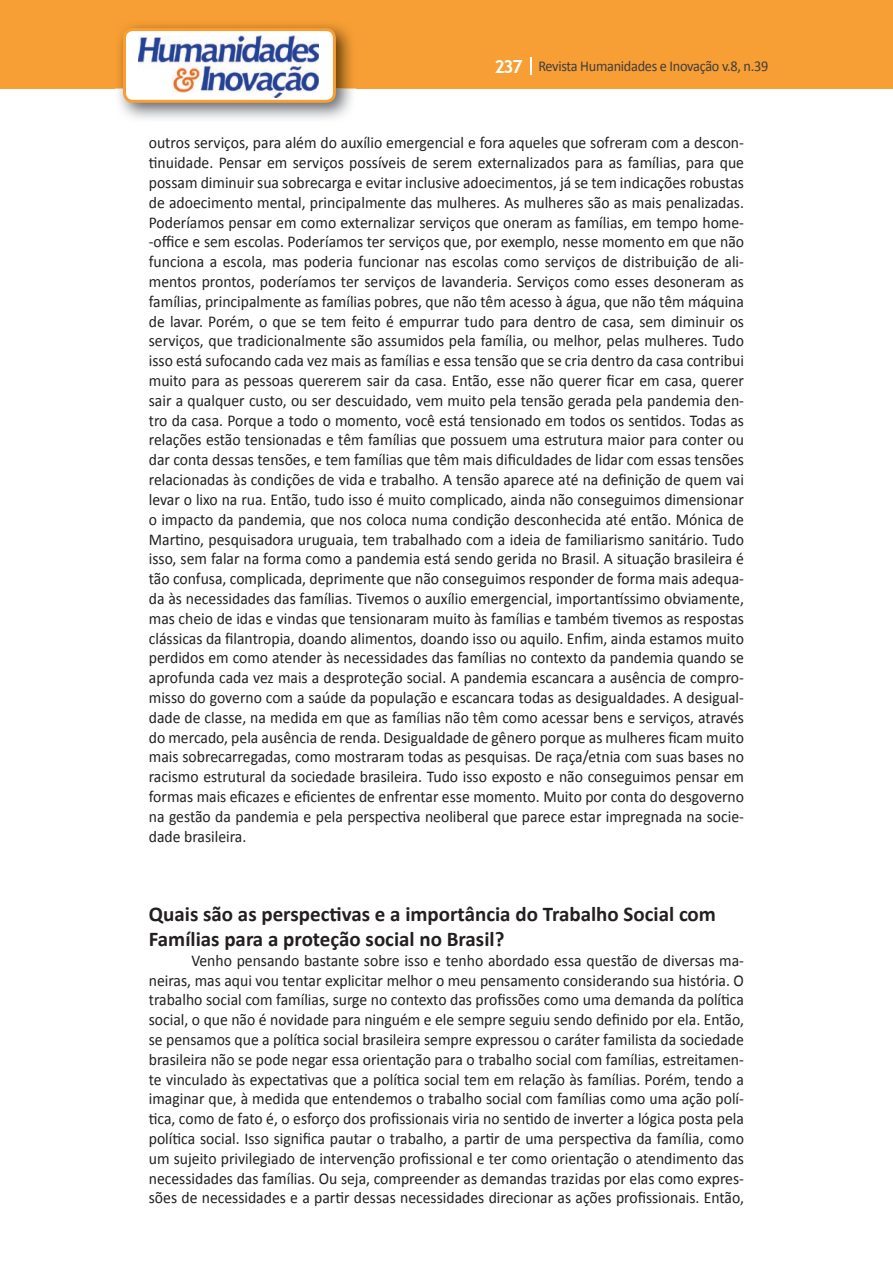
<style>
.page{position:relative;width:893px;height:1263px;background:#fff}
.page>*{position:absolute;margin:0;border:0;box-sizing:border-box;transform-origin:0 0}
.t1{font:700 21px/25.2px "Calibri";color:#231f20}
.t2{font:16.5px/19.8px "Calibri";color:#231f20;text-align:justify;scale:.95 1}
.t3{font:15px "Calibri";letter-spacing:-.02em;color:#3e3e3f;scale:.95 1}
.s1{font-family:"Trebuchet MS";font-weight:700;font-size:18px;color:#fff}
</style>
<div class="page">
<div style="left:0;top:0;width:893px;height:88px;background:#f79e34"></div>
<svg style="left:530px;top:57px;width:2px;height:18px"></svg>
<img style="left:115px;top:24px;width:241px;height:95px">
<svg style="left:123px;top:28px;width:213px;height:75px"></svg>
<p class="t3" style="left:495px;top:57px;width:290px"><span class="s1">237</span> Revista Humanidades e Inovação v.8, n.39</p>
<p class="t2" style="left:149px;top:133px;width:628px">outros serviços, para além do auxílio emergencial e fora aqueles que sofreram com a descon&shy;tinuidade. Pensar em serviços possíveis de serem externalizados para as famílias, para que possam diminuir sua sobrecarga e evitar inclusive adoecimentos, já se tem indicações robustas de adoecimento mental, principalmente das mulheres. As mulheres são as mais penalizadas.<br>Poderíamos pensar em como externalizar serviços que oneram as famílias, em tempo home--offi ce e sem escolas. Poderíamos ter serviços que, por exemplo, nesse momento em que não funciona a escola, mas poderia funcionar nas escolas como serviços de distribuição de ali&shy;mentos prontos, poderíamos ter serviços de lavanderia. Serviços como esses desoneram as famílias, principalmente as famílias pobres, que não têm acesso à água, que não têm máquina de lavar. Porém, o que se tem feito é empurrar tudo para dentro de casa, sem diminuir os serviços, que tradicionalmente são assumidos pela família, ou melhor, pelas mulheres. Tudo isso está sufocando cada vez mais as famílias e essa tensão que se cria dentro da casa contribui muito para as pessoas quererem sair da casa. Então, esse não querer ficar em casa, querer sair a qualquer custo, ou ser descuidado, vem muito pela tensão gerada pela pandemia den&shy;tro da casa. Porque a todo o momento, você está tensionado em todos os sentidos. Todas as relações estão tensionadas e têm famílias que possuem uma estrutura maior para conter ou dar conta dessas tensões, e tem famílias que têm mais dificuldades de lidar com essas tensões relacionadas às condições de vida e trabalho. A tensão aparece até na definição de quem vai levar o lixo na rua. Então, tudo isso é muito complicado, ainda não conseguimos dimensionar o impacto da pandemia, que nos coloca numa condição desconhecida até então. Mónica de Martino, pesquisadora uruguaia, tem trabalhado com a ideia de familiarismo sanitário. Tudo isso, sem falar na forma como a pandemia está sendo gerida no Brasil. A situação brasileira é tão confusa, complicada, deprimente que não conseguimos responder de forma mais adequa&shy;da às necessidades das famílias. Tivemos o auxílio emergencial, importantíssimo obviamente, mas cheio de idas e vindas que tensionaram muito às famílias e também tivemos as respostas clássicas da filantropia, doando alimentos, doando isso ou aquilo. Enfim, ainda estamos muito perdidos em como atender às necessidades das famílias no contexto da pandemia quando se aprofunda cada vez mais a desproteção social. A pandemia escancara a ausência de compro&shy;misso do governo com a saúde da população e escancara todas as desigualdades. A desigual&shy;dade de classe, na medida em que as famílias não têm como acessar bens e serviços, através do mercado, pela ausência de renda. Desigualdade de gênero porque as mulheres ficam muito mais sobrecarregadas, como mostraram todas as pesquisas. De raça/etnia com suas bases no racismo estrutural da sociedade brasileira. Tudo isso exposto e não conseguimos pensar em formas mais eficazes e eficientes de enfrentar esse momento. Muito por conta do desgoverno na gestão da pandemia e pela perspectiva neoliberal que parece estar impregnada na socie&shy;dade brasileira.</p>
<p class="t1" style="left:149px;top:901px;width:569px">Quais são as perspectivas e a importância do Trabalho Social com<br>Famílias para a proteção social no Brasil?</p>
<p class="t2" style="left:149px;top:950px;width:628px;text-indent:43px">Venho pensando bastante sobre isso e tenho abordado essa questão de diversas ma&shy;neiras, mas aqui vou tentar explicitar melhor o meu pensamento considerando sua história. O trabalho social com famílias, surge no contexto das profissões como uma demanda da política social, o que não é novidade para ninguém e ele sempre seguiu sendo definido por ela. Então, se pensamos que a política social brasileira sempre expressou o caráter familista da sociedade brasileira não se pode negar essa orientação para o trabalho social com famílias, estreitamen&shy;te vinculado às expectativas que a política social tem em relação às famílias. Porém, tendo a imaginar que, à medida que entendemos o trabalho social com famílias como uma ação polí&shy;tica, como de fato é, o esforço dos profissionais viria no sentido de inverter a lógica posta pela política social. Isso significa pautar o trabalho, a partir de uma perspectiva da família, como um sujeito privilegiado de intervenção profissional e ter como orientação o atendimento das necessidades das famílias. Ou seja, compreender as demandas trazidas por elas como expres&shy;sões de necessidades e a partir dessas necessidades direcionar as ações profissionais. Então,</p>
</div>
